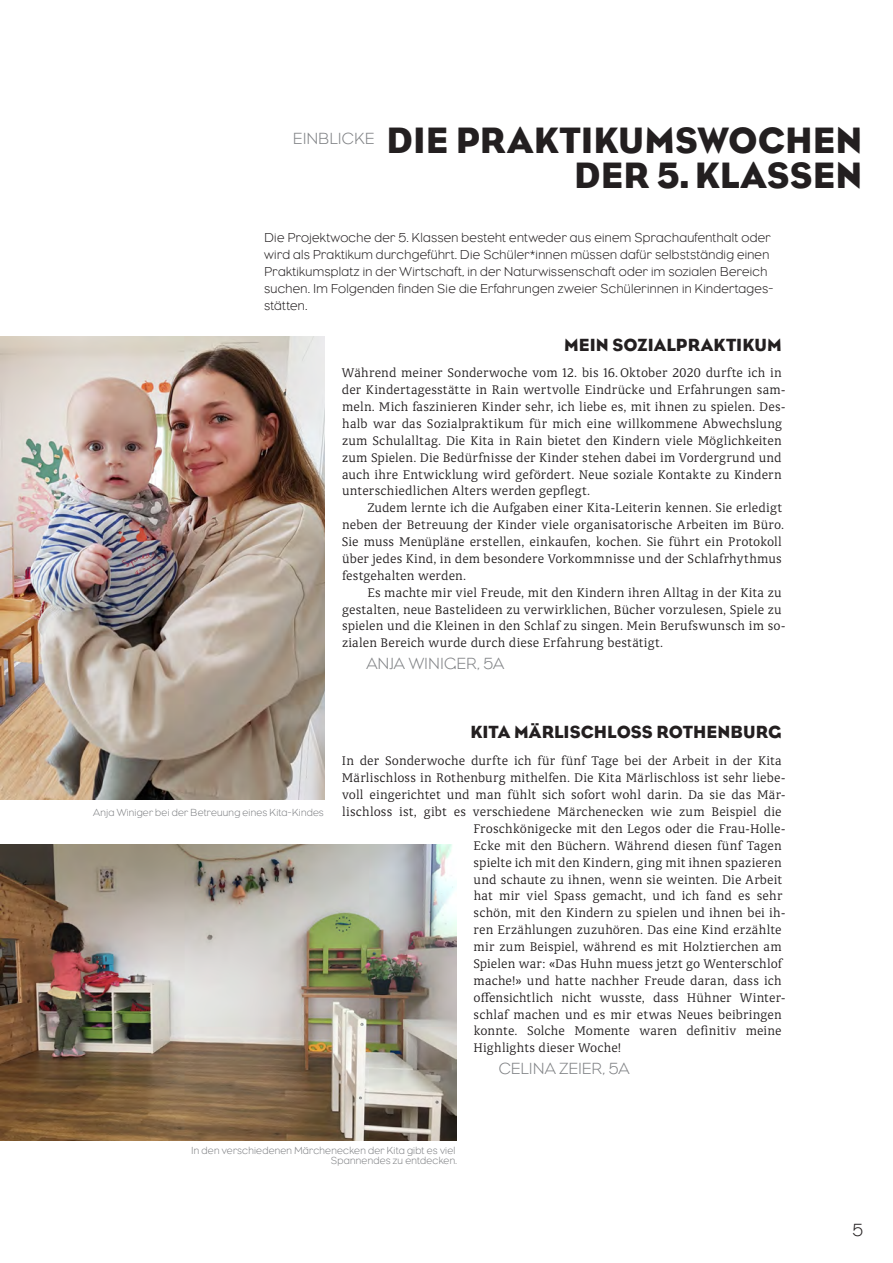
<style>
.page{position:relative;width:893px;height:1263px;background:#fff}
.page>*{position:absolute;margin:0;border:0;box-sizing:border-box;transform-origin:0 0}
.t1{font:37.5px/34.5px "Eagle";letter-spacing:.005em;color:#231f20;text-align:right}
.t2{font:18px "Eagle";letter-spacing:.005em;color:#231f20}
.t3{font:300 18px "Eagle";color:#231f20}
.t4{font:300 16.5px "Eagle";letter-spacing:.01em;color:#808285}
.t5{font:300 13.8px/16.8px "Classic Round";letter-spacing:.01em;color:#231f20}
.t6{font:300 13.35px/17px "Eagle";letter-spacing:.02em;color:#231f20}
.t7{font:300 10.5px/10.1px "Eagle";letter-spacing:.02em;color:#808285;text-align:right}
</style>
<div class="page">
<img style="left:0;top:337px;width:325px;height:462px">
<img style="left:0;top:844px;width:456px;height:297px">
<img style="left:0;top:387px;width:1px;height:193px">
<p class="t4" style="left:293px;top:128px;width:83px">EINBLICKE</p>
<h1 class="t1" style="left:386px;top:123px;width:477px">DIE PRAKTIKUMSWOCHEN<br>DER 5.KLASSEN</h1>
<p class="t6" style="left:264px;top:229px;width:511px">Die Projektwoche der 5. Klassen besteht entweder aus einem Sprachaufenthalt oder wird als Praktikum durchgeführt. Die Schüler*innen müssen dafür selbstständig einen Praktikumsplatz in der Wirtschaft, in der Naturwissenschaft oder im sozialen Bereich suchen. Im Folgenden finden Sie die Erfahrungen zweier Schülerinnen in Kindertages&shy;stätten.</p>
<h2 class="t2" style="left:564px;top:334px;width:219px">MEIN SOZIALPRAKTIKUM</h2>
<p class="t5" style="left:342px;top:364px;width:445px">Während meiner Sonderwoche vom 12. bis 16.Oktober 2020 durfte ich in der Kindertagesstätte in Rain wertvolle Eindrücke und Erfahrungen sam&shy;meln. Mich faszinieren Kinder sehr, ich liebe es, mit ihnen zu spielen. Des&shy;halb war das Sozialpraktikum für mich eine willkommene Abwechslung zum Schulalltag. Die Kita in Rain bietet den Kindern viele Möglichkeiten zum Spielen. Die Bedürfnisse der Kinder stehen dabei im Vordergrund und auch ihre Entwicklung wird gefördert. Neue soziale Kontakte zu Kindern unterschiedlichen Alters werden gepflegt.</p>
<p class="t5" style="left:342px;top:499px;width:444px;text-indent:25px">Zudem lernte ich die Aufgaben einer Kita-Leiterin kennen. Sie erledigt neben der Betreuung der Kinder viele organisatorische Arbeiten im Büro.<br>Sie muss Menüpläne erstellen, einkaufen, kochen. Sie führt ein Protokoll über jedes Kind, in dem besondere Vorkommnisse und der Schlafrhythmus festgehalten werden.</p>
<p class="t5" style="left:342px;top:584px;width:445px;text-indent:25px">Es machte mir viel Freude, mit den Kindern ihren Alltag in der Kita zu gestalten, neue Bastelideen zu verwirklichen, Bücher vorzulesen, Spiele zu spielen und die Kleinen in den Schlaf zu singen. Mein Berufswunsch im so&shy;zialen Bereich wurde durch diese Erfahrung bestätigt.</p>
<p class="t4" style="left:366px;top:654px;width:139px">ANJA WINIGER, 5A</p>
<p class="t7" style="left:93px;top:807px;width:232px">Anja Winiger bei der Betreuung eines Kita-Kindes</p>
<h2 class="t2" style="left:470px;top:721px;width:313px">KITA MÄRLISCHLOSS ROTHENBURG</h2>
<p class="t5" style="left:342px;top:753px;width:441px">In der Sonderwoche durfte ich für fünf Tage bei der Arbeit in der Kita</p>
<p class="t5" style="left:342px;top:769px;width:445px">Märlischloss in Rothenburg mithelfen. Die Kita Märlischloss ist sehr liebe-</p>
<p class="t5" style="left:342px;top:786px;width:445px">voll eingerichtet und man fühlt sich sofort wohl darin. Da sie das Mär-</p>
<p class="t5" style="left:342px;top:803px;width:441px">lischloss ist, gibt es verschiedene Märchenecken wie zum Beispiel die</p>
<p class="t5" style="left:473px;top:820px;width:314px">Froschkönigecke mit den Legos oder die Frau-Holle-</p>
<p class="t5" style="left:473px;top:837px;width:310px">Ecke mit den Büchern. Während diesen fünf Tagen</p>
<p class="t5" style="left:474px;top:854px;width:310px">spielte ich mit den Kindern, ging mit ihnen spazieren</p>
<p class="t5" style="left:474px;top:871px;width:310px">und schaute zu ihnen, wenn sie weinten. Die Arbeit</p>
<p class="t5" style="left:474px;top:888px;width:310px">hat mir viel Spass gemacht, und ich fand es sehr</p>
<p class="t5" style="left:474px;top:904px;width:314px">schön, mit den Kindern zu spielen und ihnen bei ih-</p>
<p class="t5" style="left:474px;top:921px;width:310px">ren Erzählungen zuzuhören. Das eine Kind erzählte</p>
<p class="t5" style="left:474px;top:938px;width:310px">mir zum Beispiel, während es mit Holztierchen am</p>
<p class="t5" style="left:473px;top:955px;width:310px">Spielen war: «Das Huhn muess jetzt go Wenterschlof</p>
<p class="t5" style="left:474px;top:972px;width:310px">mache!» und hatte nachher Freude daran, dass ich</p>
<p class="t5" style="left:474px;top:989px;width:314px">offensichtlich nicht wusste, dass Hühner Winter-</p>
<p class="t5" style="left:474px;top:1006px;width:310px">schlaf machen und es mir etwas Neues beibringen</p>
<p class="t5" style="left:474px;top:1023px;width:309px">konnte. Solche Momente waren definitiv meine</p>
<p class="t5" style="left:473px;top:1039px;width:149px">Highlights dieser Woche!</p>
<p class="t4" style="left:499px;top:1059px;width:132px">CELINA ZEIER, 5A</p>
<p class="t7" style="left:191px;top:1145px;width:267px">In den verschiedenen Märchenecken der Kita gibt es viel<br>Spannendes zu entdecken.</p>
<h2 class="t3" style="left:852px;top:1218px;width:12px">5</h2>
</div>
